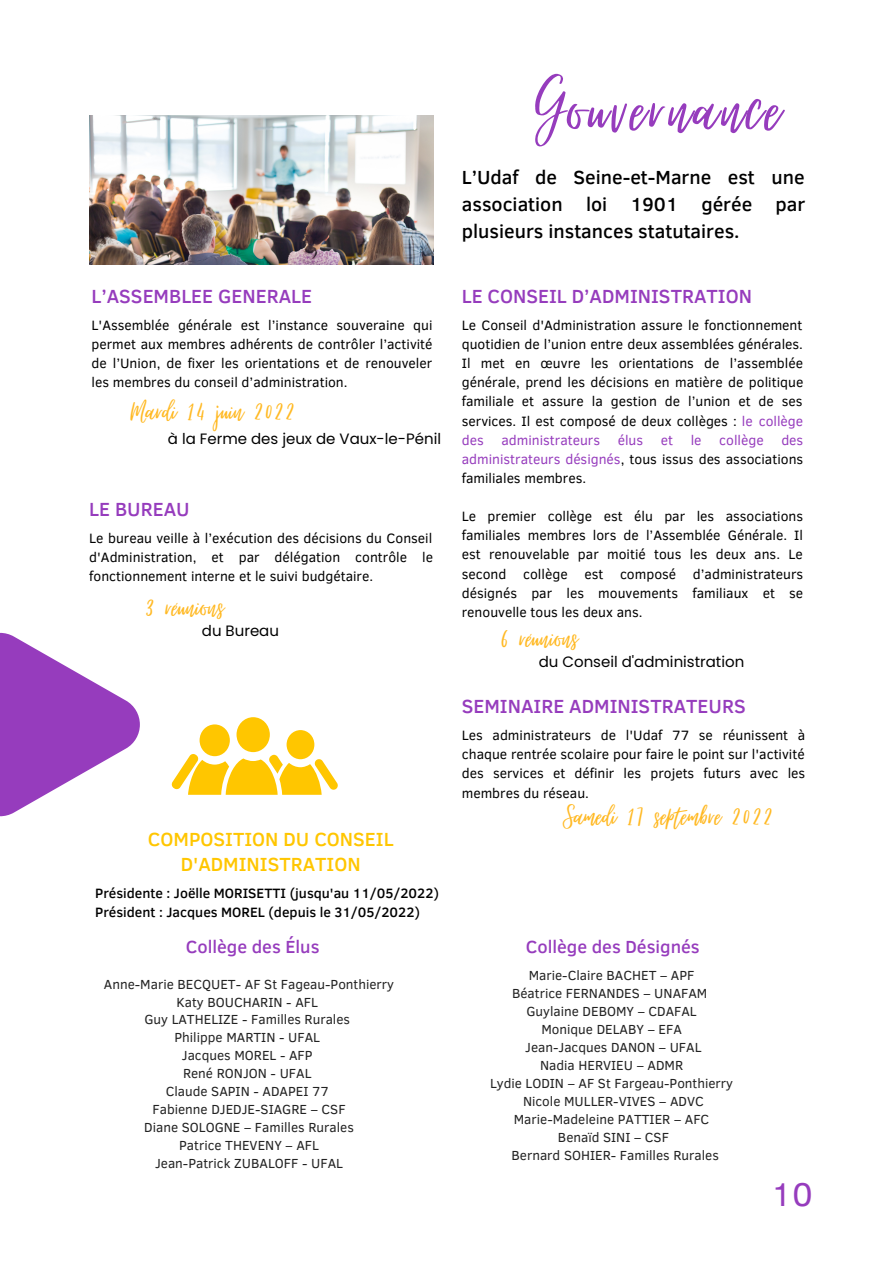
<style>
.page{position:relative;width:893px;height:1264px;background:#fff}
.page>*{position:absolute;margin:0;border:0;box-sizing:border-box;transform-origin:0 0}
.t1{font:89.85px "Virtual";letter-spacing:.035em;color:#963cbd}
.t2{font:37.5px "Virtual";color:#ffb923}
.t3{font:33.75px "Clear Sans";color:#963cbd}
.t4{font:500 19.5px/27px "Clear Sans";color:#000;text-align:justify}
.t5{font:500 19.5px "Clear Sans";color:#963cbd}
.t6{font:500 19.5px/24.8px "Clear Sans";color:#ffc600;text-align:center}
.t7{font:500 18px "Clear Sans";color:#963cbd}
.t8{font:15px "Poppins";color:#000}
.t9{font:13.8px/19px "Clear Sans";color:#000;text-align:justify}
.t10{font:500 13.8px "Clear Sans";color:#000}
.t11{font:13.8px "Clear Sans";color:#963cbd}
.t12{font:13.5px/18px "Clear Sans";color:#222;text-align:center}
.s1{color:#963cbd}
</style>
<div class="page">
<div style="left:236px;top:717px;width:34px;height:35px;background:#ffc600;border-radius:50%"></div>
<div style="left:286px;top:730px;width:28px;height:29px;background:#ffc600;border-radius:50%"></div>
<div style="left:199px;top:724px;width:31px;height:32px;background:#ffc600;border-radius:50%"></div>
<svg style="left:171px;top:752px;width:167px;height:42px"></svg>
<svg style="left:0;top:632px;width:140px;height:185px"></svg>
<img style="left:89px;top:116px;width:344px;height:148px">
<p class="t5" style="left:91px;top:282px;width:222px">L’ASSEMBLEE GENERALE</p>
<p class="t9" style="left:91px;top:315px;width:342px">L'Assemblée générale est l’instance souveraine qui permet aux membres adhérents de contrôler l’activité de l’Union, de fixer les orientations et de renouveler les membres du conseil d’administration.</p>
<p class="t2" style="left:131px;top:391px;width:166px">Mardi 14 juin 2022</p>
<p class="t8" style="left:168px;top:428px;width:274px">à la Ferme des jeux de Vaux-le-Pénil</p>
<p class="t5" style="left:89px;top:495px;width:102px">LE BUREAU</p>
<p class="t9" style="left:89px;top:528px;width:345px">Le bureau veille à l’exécution des décisions du Conseil d'Administration, et par délégation contrôle le fonctionnement interne et le suivi budgétaire.</p>
<p class="t2" style="left:144px;top:587px;width:81px">3 réunions</p>
<p class="t8" style="left:202px;top:620px;width:79px">du Bureau</p>
<p class="t6" style="left:148px;top:826px;width:247px">COMPOSITION DU CONSEIL<br>D'ADMINISTRATION</p>
<p class="t10" style="left:95px;top:883px;width:345px">Présidente : Joëlle MORISETTI (jusqu'au 11/05/2022)</p>
<p class="t10" style="left:95px;top:902px;width:326px">Président : Jacques MOREL (depuis le 31/05/2022)</p>
<p class="t7" style="left:186px;top:933px;width:135px">Collège des Élus</p>
<p class="t12" style="left:104px;top:974px;width:291px">Anne-Marie BECQUET- AF St Fageau-Ponthierry<br>Katy BOUCHARIN - AFL</p>
<p class="t12" style="left:144px;top:1010px;width:207px">Guy LATHELIZE - Familles Rurales</p>
<p class="t12" style="left:174px;top:1028px;width:147px">Philippe MARTIN - UFAL</p>
<p class="t12" style="left:182px;top:1046px;width:132px">Jacques MOREL - AFP</p>
<p class="t12" style="left:183px;top:1064px;width:130px">René RONJON - UFAL</p>
<p class="t12" style="left:166px;top:1082px;width:164px">Claude SAPIN - ADAPEI 77</p>
<p class="t12" style="left:152px;top:1099px;width:195px">Fabienne DJEDJE-SIAGRE – CSF</p>
<p class="t12" style="left:144px;top:1117px;width:211px">Diane SOLOGNE – Familles Rurales</p>
<p class="t12" style="left:179px;top:1135px;width:141px">Patrice THEVENY – AFL</p>
<p class="t12" style="left:155px;top:1153px;width:189px">Jean-Patrick ZUBALOFF - UFAL</p>
<p class="t1" style="left:536px;top:62px;width:245px">Gouvernance</p>
<p class="t4" style="left:462px;top:163px;width:345px">L’Udaf de Seine-et-Marne est une association loi 1901 gérée par plusieurs instances statutaires.</p>
<p class="t5" style="left:462px;top:282px;width:291px">LE CONSEIL D’ADMINISTRATION</p>
<p class="t9" style="left:462px;top:315px;width:343px">Le Conseil d'Administration assure le fonctionnement quotidien de l’union entre deux assemblées générales.<br>Il met en œuvre les orientations de l’assemblée générale, prend les décisions en matière de politique familiale et assure la gestion de l’union et de ses services. Il est composé de deux collèges : <span class="s1">le collège des</span></p>
<p class="t11" style="left:501px;top:430px;width:100px">administrateurs</p>
<p class="t11" style="left:617px;top:430px;width:27px">élus</p>
<p class="t11" style="left:660px;top:430px;width:14px">et</p>
<p class="t11" style="left:690px;top:430px;width:12px">le</p>
<p class="t11" style="left:719px;top:430px;width:46px">collège</p>
<p class="t9" style="left:462px;top:429px;width:343px;text-indent:319px"><span class="s1">des administrateurs désignés</span>, tous issus des associations familiales membres.</p>
<p class="t9" style="left:462px;top:506px;width:343px">Le premier collège est élu par les associations familiales membres lors de l’Assemblée Générale. Il est renouvelable par moitié tous les deux ans. Le second collège est composé d’administrateurs désignés par les mouvements familiaux et se renouvelle tous les deux ans.</p>
<p class="t2" style="left:500px;top:618px;width:80px">6 réunions</p>
<p class="t8" style="left:538px;top:651px;width:207px">du Conseil d'administration</p>
<p class="t5" style="left:462px;top:692px;width:285px">SEMINAIRE ADMINISTRATEURS</p>
<p class="t9" style="left:462px;top:725px;width:345px">Les administrateurs de l'Udaf 77 se réunissent à chaque rentrée scolaire pour faire le point sur l'activité des services et définir les projets futurs avec les membres du réseau.</p>
<p class="t2" style="left:563px;top:796px;width:211px">Samedi 17 septembre 2022</p>
<p class="t7" style="left:525px;top:933px;width:175px">Collège des Désignés</p>
<p class="t12" style="left:528px;top:965px;width:167px">Marie-Claire BACHET – APF</p>
<p class="t12" style="left:512px;top:983px;width:197px">Béatrice FERNANDES – UNAFAM</p>
<p class="t12" style="left:526px;top:1001px;width:172px">Guylaine DEBOMY – CDAFAL</p>
<p class="t12" style="left:541px;top:1019px;width:142px">Monique DELABY – EFA</p>
<p class="t12" style="left:525px;top:1037px;width:178px">Jean-Jacques DANON – UFAL</p>
<p class="t12" style="left:540px;top:1055px;width:145px">Nadia HERVIEU – ADMR</p>
<p class="t12" style="left:490px;top:1073px;width:244px">Lydie LODIN – AF St Fargeau-Ponthierry</p>
<p class="t12" style="left:523px;top:1091px;width:182px">Nicole MULLER-VIVES – ADVC</p>
<p class="t12" style="left:514px;top:1109px;width:197px">Marie-Madeleine PATTIER – AFC</p>
<p class="t12" style="left:558px;top:1127px;width:112px">Benaïd SINI – CSF</p>
<p class="t12" style="left:511px;top:1145px;width:209px">Bernard SOHIER- Familles Rurales</p>
<p class="t3" style="left:771px;top:1169px;width:43px">10</p>
</div>
